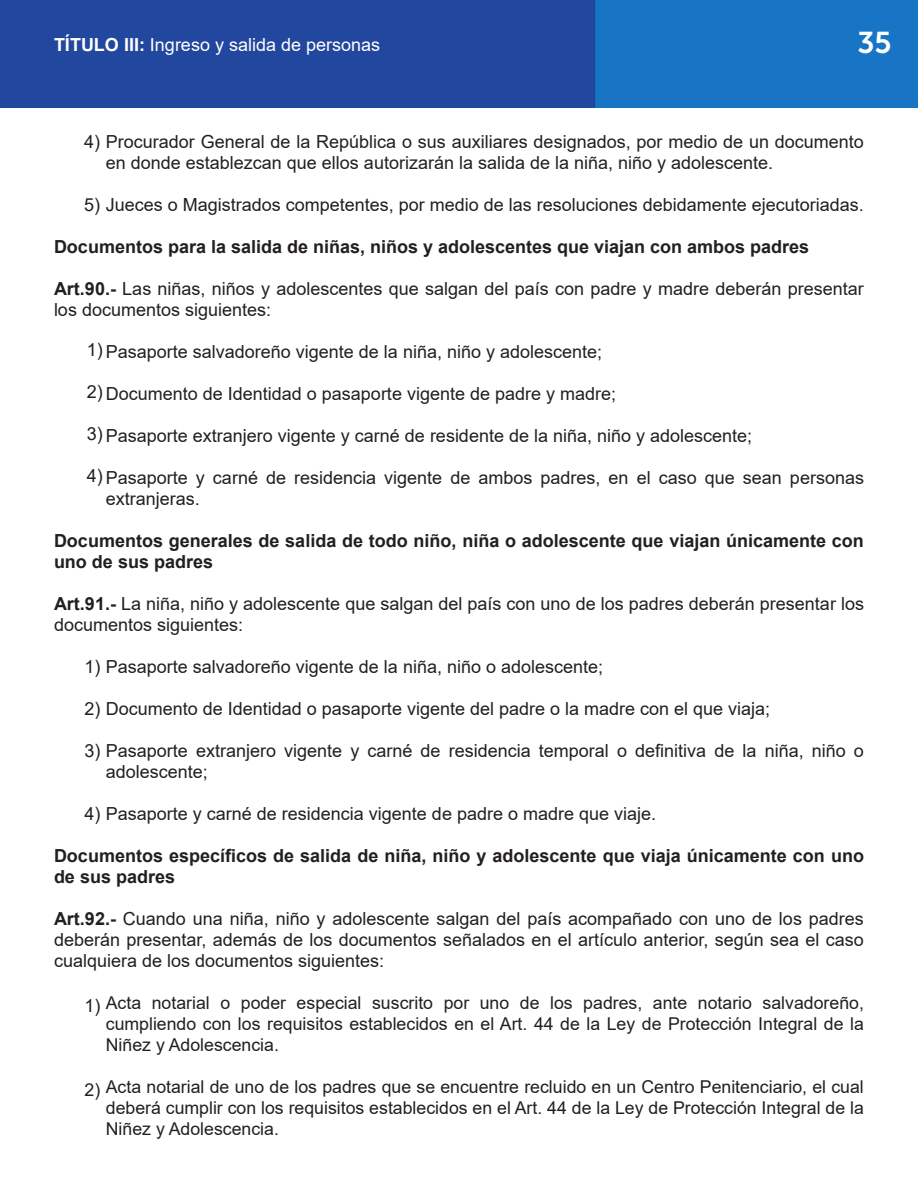
<style>
.page{position:relative;width:918px;height:1188px;background:#fff}
.page>*{position:absolute;margin:0;border:0;box-sizing:border-box;transform-origin:0 0}
.t1{font:30px "Museo Sans 700";color:#fff}
.t2{font:18px/21px "Arial";color:#231f20}
.t3{font:700 18px/21px "Arial";color:#231f20}
.t4{font:18px "Arial";color:#fff}
.t5{font:17.7px/21px "Arial";color:#231f20;text-align:justify}
.s1{font-weight:700}
</style>
<div class="page">
<img style="left:0;top:0;width:918px;height:108px">
<p class="t4" style="left:54px;top:32px;width:328px"><span class="s1">TÍTULO III:</span> Ingreso y salida de personas</p>
<h1 class="t1" style="left:857px;top:26px;width:36px">35</h1>
<p class="t2" style="left:106px;top:131px;width:760px;text-indent:-22px">4) Procurador General de la República o sus auxiliares designados, por medio de un documento en donde establezcan que ellos autorizarán la salida de la niña, niño y adolescente.</p>
<p class="t2" style="left:84px;top:194px;width:781px">5) Jueces o Magistrados competentes, por medio de las resoluciones debidamente ejecutoriadas.</p>
<p class="t3" style="left:54px;top:236px;width:757px">Documentos para la salida de niñas, niños y adolescentes que viajan con ambos padres</p>
<p class="t2" style="left:54px;top:278px;width:811px"><span class="s1">Art.90.-</span> Las niñas, niños y adolescentes que salgan del país con padre y madre deberán presentar los documentos siguientes:</p>
<p class="t2" style="left:106px;top:341px;width:498px">Pasaporte salvadoreño vigente de la niña, niño y adolescente;</p>
<p class="t2" style="left:106px;top:383px;width:512px">Documento de Identidad o pasaporte vigente de padre y madre;</p>
<p class="t2" style="left:106px;top:425px;width:648px">Pasaporte extranjero vigente y carné de residente de la niña, niño y adolescente;</p>
<p class="t2" style="left:106px;top:467px;width:760px">Pasaporte y carné de residencia vigente de ambos padres, en el caso que sean personas extranjeras.</p>
<p class="t3" style="left:54px;top:530px;width:811px">Documentos generales de salida de todo niño, niña o adolescente que viajan únicamente con uno de sus padres</p>
<p class="t2" style="left:54px;top:593px;width:812px"><span class="s1">Art.91.-</span> La niña, niño y adolescente que salgan del país con uno de los padres deberán presentar los documentos siguientes:</p>
<p class="t2" style="left:85px;top:656px;width:520px">1) Pasaporte salvadoreño vigente de la niña, niño o adolescente;</p>
<p class="t2" style="left:85px;top:698px;width:687px">2) Documento de Identidad o pasaporte vigente del padre o la madre con el que viaja;</p>
<p class="t2" style="left:106px;top:740px;width:760px;text-indent:-21px">3) Pasaporte extranjero vigente y carné de residencia temporal o definitiva de la niña, niño o adolescente;</p>
<p class="t2" style="left:85px;top:803px;width:573px">4) Pasaporte y carné de residencia vigente de padre o madre que viaje.</p>
<p class="t3" style="left:54px;top:845px;width:812px">Documentos específicos de salida de niña, niño y adolescente que viaja únicamente con uno de sus padres</p>
<p class="t2" style="left:54px;top:908px;width:811px;text-align:justify"><span class="s1">Art.92.-</span> Cuando una niña, niño y adolescente salgan del país acompañado con uno de los padres deberán presentar, además de los documentos señalados en el artículo anterior, según sea el caso cualquiera de los documentos siguientes:</p>
<p class="t5" style="left:106px;top:992px;width:760px">Acta notarial o poder especial suscrito por uno de los padres, ante notario salvadoreño, cumpliendo con los requisitos establecidos en el Art. 44 de la Ley de Protección Integral de la Niñez y Adolescencia.</p>
<p class="t5" style="left:106px;top:1076px;width:760px">Acta notarial de uno de los padres que se encuentre recluido en un Centro Penitenciario, el cual deberá cumplir con los requisitos establecidos en el Art. 44 de la Ley de Protección Integral de la Niñez y Adolescencia.</p>
<p class="t2" style="left:87px;top:339px;width:18px">1)</p>
<p class="t2" style="left:87px;top:381px;width:18px">2)</p>
<p class="t2" style="left:87px;top:423px;width:18px">3)</p>
<p class="t2" style="left:87px;top:465px;width:18px">4)</p>
<p class="t2" style="left:85px;top:995px;width:18px">1)</p>
<p class="t5" style="left:85px;top:1079px;width:17px">2)</p>
</div>
